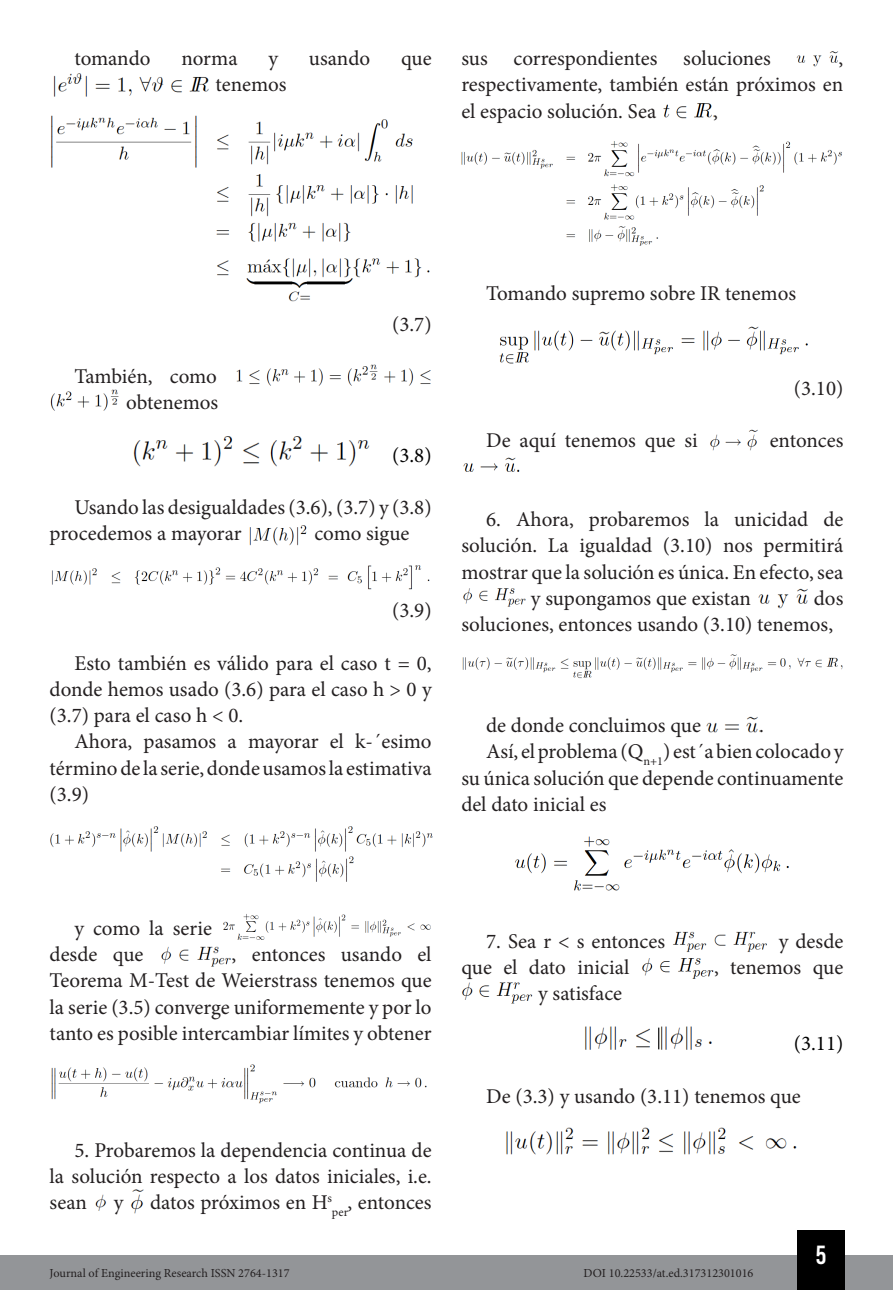
<style>
.page{position:relative;width:893px;height:1290px;background:#fff}
.page>*{position:absolute;margin:0;border:0;box-sizing:border-box;transform-origin:0 0}
.t1{font:26.25px "Bebas Kai";color:#fff}
.TXT{font:21px/26.2px "Minion Pro";color:#231f20;text-align:justify}
.imagens_graf_tab{font:21px "Minion Pro";color:#000}
.t2{font:12.25px "Minion Pro";color:#231f20}
</style>
<div class="page">
<div style="left:0;top:1255px;width:893px;height:35px;background:#939598"></div>
<div style="left:797px;top:1230px;width:48px;height:60px;background:#000"></div>
<img style="left:53px;top:73px;width:156px;height:24px">
<img style="left:51px;top:115px;width:379px;height:187px">
<img style="left:236px;top:364px;width:195px;height:22px">
<img style="left:50px;top:389px;width:69px;height:22px">
<img style="left:133px;top:436px;width:237px;height:31px">
<img style="left:249px;top:525px;width:58px;height:21px">
<img style="left:51px;top:565px;width:379px;height:25px">
<img style="left:50px;top:826px;width:383px;height:56px">
<img style="left:223px;top:914px;width:208px;height:26px">
<img style="left:161px;top:946px;width:70px;height:21px">
<img style="left:51px;top:1064px;width:376px;height:40px">
<img style="left:95px;top:1194px;width:12px;height:17px">
<img style="left:130px;top:1189px;width:14px;height:24px">
<img style="left:796px;top:51px;width:43px;height:16px">
<img style="left:663px;top:103px;width:49px;height:16px">
<img style="left:461px;top:141px;width:381px;height:105px">
<img style="left:499px;top:326px;width:309px;height:38px">
<img style="left:710px;top:429px;width:48px;height:22px">
<img style="left:463px;top:457px;width:57px;height:15px">
<img style="left:463px;top:588px;width:63px;height:19px">
<img style="left:758px;top:588px;width:50px;height:21px">
<img style="left:462px;top:654px;width:381px;height:25px">
<img style="left:706px;top:716px;width:52px;height:17px">
<img style="left:514px;top:836px;width:275px;height:55px">
<img style="left:673px;top:931px;width:94px;height:21px">
<img style="left:642px;top:958px;width:72px;height:21px">
<img style="left:462px;top:982px;width:71px;height:22px">
<img style="left:584px;top:1026px;width:128px;height:24px">
<img style="left:506px;top:1127px;width:291px;height:28px">
<p class="TXT" style="left:74px;top:45px;width:78px">tomando</p>
<p class="TXT" style="left:181px;top:45px;width:58px">norma</p>
<p class="TXT" style="left:268px;top:45px;width:11px">y</p>
<p class="TXT" style="left:309px;top:45px;width:63px">usando</p>
<p class="TXT" style="left:401px;top:45px;width:32px">que</p>
<p class="TXT" style="left:216px;top:71px;width:73px">tenemos</p>
<p class="TXT" style="left:461px;top:45px;width:311px">sus correspondientes soluciones</p>
<p class="TXT" style="left:461px;top:45px;width:383px;text-indent:377px">, respectivamente, también están próximos en el espacio solución. Sea</p>
<p class="TXT" style="left:713px;top:98px;width:6px">,</p>
<p class="TXT" style="left:74px;top:363px;width:145px;text-align:right">También, como obtenemos</p>
<p class="TXT" style="left:392px;top:311px;width:41px">(3.7)</p>
<p class="imagens_graf_tab" style="left:392px;top:441px;width:41px">(3.8)</p>
<p class="TXT" style="left:50px;top:494px;width:383px;text-indent:25px">Usando las desigualdades (3.6), (3.7) y (3.8) procedemos a mayorar</p>
<p class="TXT" style="left:314px;top:520px;width:97px">como sigue</p>
<p class="TXT" style="left:392px;top:597px;width:41px">(3.9)</p>
<p class="TXT" style="left:50px;top:650px;width:384px;text-indent:25px">Esto también es válido para el caso t = 0, donde hemos usado (3.6) para el caso h &gt; 0 y (3.7) para el caso h &lt; 0.</p>
<p class="TXT" style="left:50px;top:728px;width:384px;text-indent:25px">Ahora, pasamos a mayorar el k-´esimo término de la serie, donde usamos la estimativa (3.9)</p>
<p class="TXT" style="left:486px;top:281px;width:311px">Tomando supremo sobre IR tenemos</p>
<p class="TXT" style="left:794px;top:375px;width:51px">(3.10)</p>
<p class="TXT" style="left:486px;top:428px;width:213px">De aquí tenemos que si</p>
<p class="TXT" style="left:770px;top:428px;width:75px">entonces</p>
<p class="TXT" style="left:486px;top:506px;width:359px">6. Ahora, probaremos la unicidad de</p>
<p class="TXT" style="left:461px;top:533px;width:383px">solución. La igualdad (3.10) nos permitirá</p>
<p class="TXT" style="left:461px;top:559px;width:383px">mostrar que la solución es única. En efecto, sea</p>
<p class="TXT" style="left:531px;top:585px;width:222px">y supongamos que existan</p>
<p class="TXT" style="left:461px;top:585px;width:383px;text-indent:352px">dos soluciones, entonces usando (3.10) tenemos,</p>
<p class="TXT" style="left:486px;top:712px;width:216px">de donde concluimos que</p>
<p class="TXT" style="left:759px;top:712px;width:6px">.</p>
<p class="TXT" style="left:461px;top:739px;width:383px;text-indent:25px">Así, el problema (Q<sub>n+1</sub>) est´a bien colocado y su única solución que depende continuamente del dato inicial es</p>
<p class="TXT" style="left:50px;top:915px;width:164px;text-indent:25px">y como la serie desde que</p>
<p class="TXT" style="left:50px;top:941px;width:384px;text-indent:182px">, entonces usando el Teorema M-Test de Weierstrass tenemos que la serie (3.5) converge uniformemente y por lo tanto es posible intercambiar límites y obtener</p>
<p class="TXT" style="left:50px;top:1137px;width:384px;text-indent:25px">5. Probaremos la dependencia continua de la solución respecto a los datos iniciales, i.e. sean</p>
<p class="TXT" style="left:114px;top:1189px;width:11px">y</p>
<p class="TXT" style="left:150px;top:1189px;width:283px">datos próximos en H<sup>s</sup><sub>per</sub>, entonces</p>
<p class="TXT" style="left:486px;top:928px;width:180px">7. Sea r &lt; s entonces</p>
<p class="TXT" style="left:779px;top:928px;width:66px">y desde</p>
<p class="TXT" style="left:461px;top:954px;width:169px">que el dato inicial</p>
<p class="TXT" style="left:714px;top:954px;width:131px">, tenemos que</p>
<p class="TXT" style="left:538px;top:980px;width:86px">y satisface</p>
<p class="imagens_graf_tab" style="left:794px;top:1030px;width:51px">(3.11)</p>
<p class="TXT" style="left:486px;top:1083px;width:316px">De (3.3) y usando (3.11) tenemos que</p>
<p class="t1" style="left:816px;top:1241px;width:12px">5</p>
<p class="t2" style="left:50px;top:1265px;width:242px">Journal of Engineering Research ISSN 2764-1317</p>
<p class="t2" style="left:584px;top:1265px;width:171px">DOI 10.22533/at.ed.317312301016</p>
</div>
